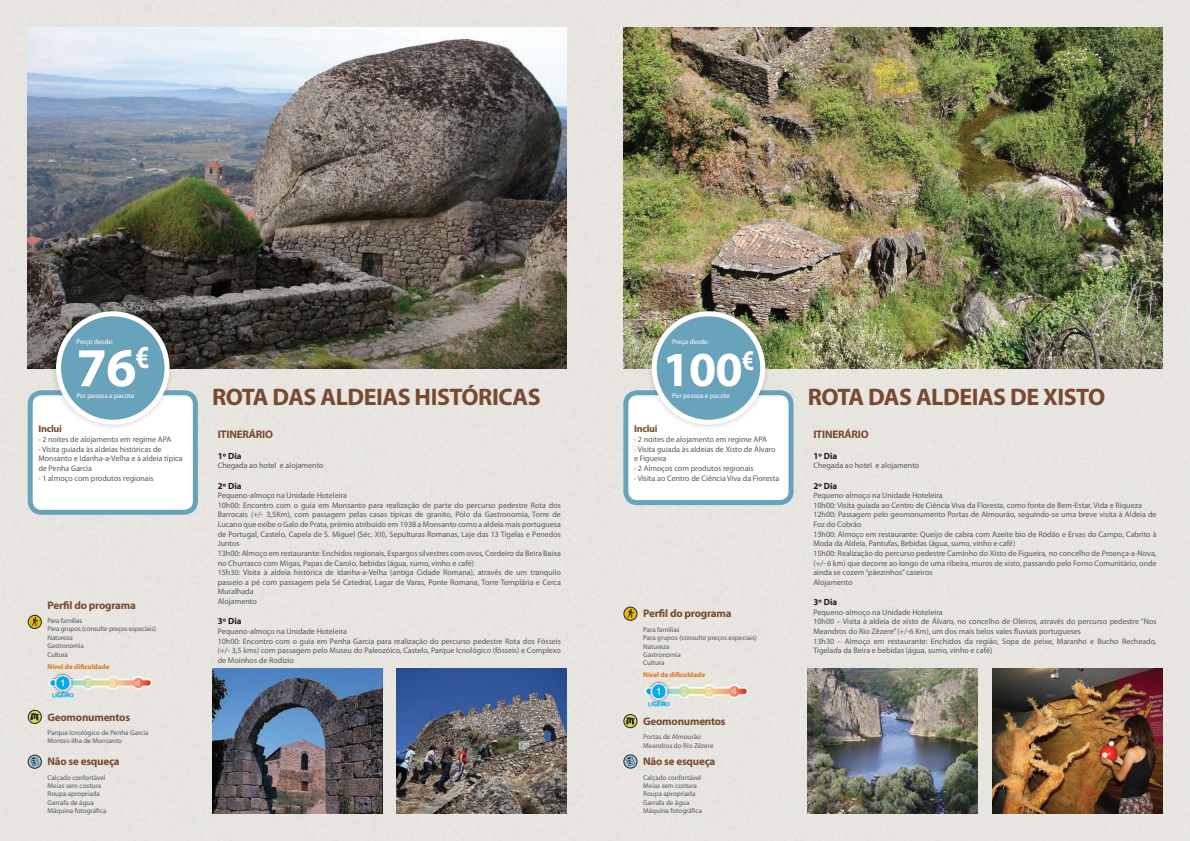
<style>
.page{position:relative;width:1190px;height:841px;background:#fff}
.page>*{position:absolute;margin:0;border:0;box-sizing:border-box;transform-origin:0 0}
.t1{font:700 55.2px "Myriad Pro";color:#fff}
.t2{font:700 49.1px "Myriad Pro";color:#fff}
.t3{font:700 condensed 32.2px "Myriad Pro";color:#fff}
.t4{font:700 24px "Myriad Pro";letter-spacing:-.02em;color:#774a31}
.t5{font:700 11px "Myriad Pro";letter-spacing:-.02em;color:#774a31}
.t6{font:700 10px "Myriad Pro";letter-spacing:-.02em;color:#774a31}
.t7{font:700 9px "Myriad Pro";color:#231f20}
.t8{font:8px/9.6px "Myriad Pro";color:#57585a}
.t9{font:7px "Myriad Pro";color:#57585a}
.t10{font:7px "Myriad Pro";letter-spacing:-.02em;color:#57585a}
.t11{font:7px "Myriad Pro";color:#fff}
.t12{font:700 7px "Myriad Pro";color:#de761b}
.s1{color:#e8b809}
</style>
<div class="page">
<div style="left:0;top:0;width:1189px;height:841px;background:#e8e5e0"></div>
<img style="left:28px;top:28px;width:538px;height:340px">
<img style="left:991px;top:668px;width:171px;height:145px">
<img style="left:396px;top:668px;width:170px;height:145px">
<img style="left:623px;top:28px;width:539px;height:340px">
<img style="left:212px;top:668px;width:170px;height:145px">
<img style="left:807px;top:668px;width:170px;height:145px">
<div style="left:30px;top:393px;width:165px;height:119px;background:#fff;border-radius:11px"></div>
<div style="left:28px;top:390px;width:170px;height:125px;border:5px solid #69a2bb;border-radius:11px"></div>
<div style="left:625px;top:393px;width:166px;height:109px;background:#fff;border-radius:11px"></div>
<div style="left:623px;top:390px;width:170px;height:115px;border:5px solid #69a2bb;border-radius:11px"></div>
<div style="left:645px;top:305px;width:126px;height:125px;background:#231f20;opacity:.2"></div>
<div style="left:654px;top:314px;width:108px;height:108px;background:#69a2bb;border-radius:50%"></div>
<div style="left:651px;top:311px;width:114px;height:114px;border:5px solid #fff;border-radius:50%"></div>
<div style="left:50px;top:305px;width:125px;height:125px;background:#231f20;opacity:.2"></div>
<div style="left:59px;top:314px;width:108px;height:108px;background:#69a2bb;border-radius:50%"></div>
<div style="left:56px;top:311px;width:113px;height:114px;border:5px solid #fff;border-radius:50%"></div>
<svg style="left:28px;top:615px;width:14px;height:14px"></svg>
<img style="left:48px;top:670px;width:106px;height:28px">
<svg style="left:623px;top:606px;width:14px;height:15px"></svg>
<img style="left:643px;top:678px;width:106px;height:29px">
<svg style="left:28px;top:709px;width:14px;height:15px"></svg>
<svg style="left:623px;top:714px;width:14px;height:14px"></svg>
<svg style="left:28px;top:754px;width:14px;height:14px"></svg>
<svg style="left:623px;top:754px;width:14px;height:14px"></svg>
<p class="t11" style="left:76px;top:337px;width:38px">Preço desde:</p>
<p class="t3" style="left:135px;top:337px;width:15px">€</p>
<p class="t1" style="left:76px;top:331px;width:62px">76</p>
<p class="t11" style="left:76px;top:391px;width:59px">Por pessoa e pacote</p>
<p class="t6" style="left:38px;top:422px;width:25px">Inclui</p>
<p class="t8" style="left:38px;top:434px;width:134px"><span class="s1">•</span> 2 noites de alojamento em regime APA</p>
<p class="t8" style="left:38px;top:444px;width:146px"><span class="s1">•</span> Visita guiada às aldeias históricas de<br>Monsanto e Idanha-a-Velha e à aldeia típica de Penha Garcia</p>
<p class="t8" style="left:38px;top:473px;width:117px"><span class="s1">•</span> 1 almoço com produtos regionais</p>
<p class="t5" style="left:48px;top:598px;width:90px">Perfil do programa</p>
<p class="t10" style="left:48px;top:616px;width:36px">Para famílias</p>
<p class="t10" style="left:48px;top:624px;width:110px">Para grupos (consulte preços especiais)</p>
<p class="t10" style="left:48px;top:633px;width:27px">Natureza</p>
<p class="t10" style="left:48px;top:641px;width:38px">Gastronomia</p>
<p class="t10" style="left:48px;top:650px;width:22px">Cultura</p>
<p class="t12" style="left:48px;top:661px;width:63px">Nível de dificuldade</p>
<p class="t5" style="left:48px;top:709px;width:84px">Geomonumentos</p>
<p class="t9" style="left:48px;top:728px;width:102px">Parque Icnológico de Penha Garcia</p>
<p class="t9" style="left:48px;top:736px;width:76px">Montes-ilha de Monsanto</p>
<p class="t5" style="left:48px;top:754px;width:74px">Não se esqueça</p>
<p class="t9" style="left:48px;top:773px;width:59px">Calçado confortável</p>
<p class="t9" style="left:48px;top:781px;width:55px">Meias sem costura</p>
<p class="t9" style="left:48px;top:789px;width:54px">Roupa apropriada</p>
<p class="t9" style="left:48px;top:798px;width:48px">Garrafa de água</p>
<p class="t9" style="left:48px;top:806px;width:60px">Máquina fotográfica</p>
<p class="t11" style="left:672px;top:337px;width:38px">Preço desde:</p>
<p class="t2" style="left:662px;top:338px;width:93px">100<sup>€</sup></p>
<p class="t4" style="left:212px;top:381px;width:330px">ROTA DAS ALDEIAS HISTÓRICAS</p>
<p class="t4" style="left:807px;top:381px;width:299px">ROTA DAS ALDEIAS DE XISTO</p>
<p class="t11" style="left:672px;top:391px;width:59px">Por pessoa e pacote</p>
<p class="t5" style="left:218px;top:427px;width:57px">ITINERÁRIO</p>
<p class="t7" style="left:218px;top:450px;width:25px">1º Dia</p>
<p class="t8" style="left:218px;top:460px;width:107px">Chegada ao hotel e alojamento</p>
<p class="t7" style="left:218px;top:480px;width:25px">2º Dia</p>
<p class="t8" style="left:218px;top:490px;width:131px">Pequeno-almoço na Unidade Hoteleira</p>
<p class="t8" style="left:218px;top:500px;width:345px;text-align:justify">10h00: Encontro com o guia em Monsanto para realização de parte do percurso pedestre Rota dos Barrocais (+/- 3,5Km), com passagem pelas casas típicas de granito, Pólo da Gastronomia, Torre de Lucano que exibe o Galo de Prata, prémio atribuído em 1938 a Monsanto como a aldeia mais portuguesa de Portugal, Castelo, Capela de S. Miguel (Séc. XII), Sepulturas Romanas, Laje das 13 Tigelas e Penedos Juntos</p>
<p class="t8" style="left:218px;top:548px;width:344px">13h00: Almoço em restaurante: Enchidos regionais, Espargos silvestres com ovos, Cordeiro da Beira Baixa no Churrasco com Migas, Papas de Carolo, bebidas (água, sumo, vinho e café)</p>
<p class="t8" style="left:218px;top:567px;width:345px;text-align:justify">15h30: Visita à aldeia histórica de Idanha-a-Velha (antiga Cidade Romana), através de um tranquilo passeio a pé com passagem pela Sé Catedral, Lagar de Varas, Ponte Romana, Torre Templária e Cerca Muralhada</p>
<p class="t8" style="left:218px;top:596px;width:41px">Alojamento</p>
<p class="t7" style="left:218px;top:615px;width:25px">3º Dia</p>
<p class="t8" style="left:218px;top:626px;width:131px">Pequeno-almoço na Unidade Hoteleira</p>
<p class="t8" style="left:218px;top:636px;width:344px;text-align:justify">10h00: Encontro com o guia em Penha Garcia para realização do percurso pedestre Rota dos Fósseis (+/- 3,5 kms) com passagem pelo Museu do Paleozóico, Castelo, Parque Icnológico (fósseis) e Complexo de Moinhos de Rodízio</p>
<p class="t6" style="left:634px;top:422px;width:25px">Inclui</p>
<p class="t8" style="left:634px;top:434px;width:134px"><span class="s1">•</span> 2 noites de alojamento em regime APA</p>
<p class="t8" style="left:634px;top:444px;width:143px"><span class="s1">•</span> Visita guiada às aldeias de Xisto de Álvaro e Figueira</p>
<p class="t8" style="left:634px;top:463px;width:121px"><span class="s1">•</span> 2 Almoços com produtos regionais</p>
<p class="t8" style="left:634px;top:473px;width:147px"><span class="s1">•</span> Visita ao Centro de Ciência Viva da Floresta</p>
<p class="t5" style="left:643px;top:606px;width:90px">Perfil do programa</p>
<p class="t9" style="left:643px;top:625px;width:38px">Para famílias</p>
<p class="t9" style="left:643px;top:633px;width:115px">Para grupos (consulte preços especiais)</p>
<p class="t9" style="left:643px;top:642px;width:28px">Natureza</p>
<p class="t9" style="left:643px;top:650px;width:39px">Gastronomia</p>
<p class="t9" style="left:643px;top:658px;width:23px">Cultura</p>
<p class="t12" style="left:643px;top:670px;width:63px">Nível de dificuldade</p>
<p class="t5" style="left:643px;top:714px;width:84px">Geomonumentos</p>
<p class="t9" style="left:643px;top:732px;width:59px">Portas de Almourão</p>
<p class="t9" style="left:643px;top:740px;width:72px">Meandros do Rio Zêzere</p>
<p class="t5" style="left:643px;top:754px;width:74px">Não se esqueça</p>
<p class="t9" style="left:643px;top:772px;width:59px">Calçado confortável</p>
<p class="t9" style="left:643px;top:781px;width:55px">Meias sem costura</p>
<p class="t9" style="left:643px;top:789px;width:54px">Roupa apropriada</p>
<p class="t9" style="left:643px;top:798px;width:48px">Garrafa de água</p>
<p class="t9" style="left:643px;top:806px;width:60px">Máquina fotográfica</p>
<p class="t5" style="left:813px;top:427px;width:57px">ITINERÁRIO</p>
<p class="t7" style="left:813px;top:450px;width:25px">1º Dia</p>
<p class="t8" style="left:813px;top:460px;width:107px">Chegada ao hotel e alojamento</p>
<p class="t7" style="left:813px;top:480px;width:25px">2º Dia</p>
<p class="t8" style="left:813px;top:490px;width:131px">Pequeno-almoço na Unidade Hoteleira</p>
<p class="t8" style="left:813px;top:500px;width:330px">10h00: Visita guiada ao Centro de Ciência Viva da Floresta, como fonte de Bem-Estar, Vida e Riqueza</p>
<p class="t8" style="left:813px;top:510px;width:344px">12h00: Passagem pelo geomonumento Portas de Almourão, seguindo-se uma breve visita à Aldeia de<br>Foz do Cobrão</p>
<p class="t8" style="left:813px;top:529px;width:344px">13h00: Almoço em restaurante: Queijo de cabra com Azeite bio de Ródão e Ervas do Campo, Cabrito à<br>Moda da Aldeia, Pantufas, Bebidas (água, sumo, vinho e café)</p>
<p class="t8" style="left:813px;top:548px;width:345px;text-align:justify">15h00: Realização do percurso pedestre Caminho do Xisto de Figueira, no concelho de Proença-a-Nova, (+/- 6 km) que decorre ao longo de uma ribeira, muros de xisto, passando pelo Forno Comunitário, onde ainda se cozem “pãezinhos” caseiros</p>
<p class="t8" style="left:813px;top:577px;width:41px">Alojamento</p>
<p class="t7" style="left:813px;top:596px;width:25px">3º Dia</p>
<p class="t8" style="left:813px;top:607px;width:131px">Pequeno-almoço na Unidade Hoteleira</p>
<p class="t8" style="left:813px;top:616px;width:344px">10h00 – Visita à aldeia de xisto de Álvaro, no concelho de Oleiros, através do percurso pedestre “Nos<br>Meandros do Rio Zêzere” (+/-6 Km), um dos mais belos vales fluviais portugueses</p>
<p class="t8" style="left:813px;top:636px;width:345px">13h30 – Almoço em restaurante: Enchidos da região, Sopa de peixe, Maranho e Bucho Recheado,<br>Tigelada da Beira e bebidas (água, sumo, vinho e café)</p>
</div>
